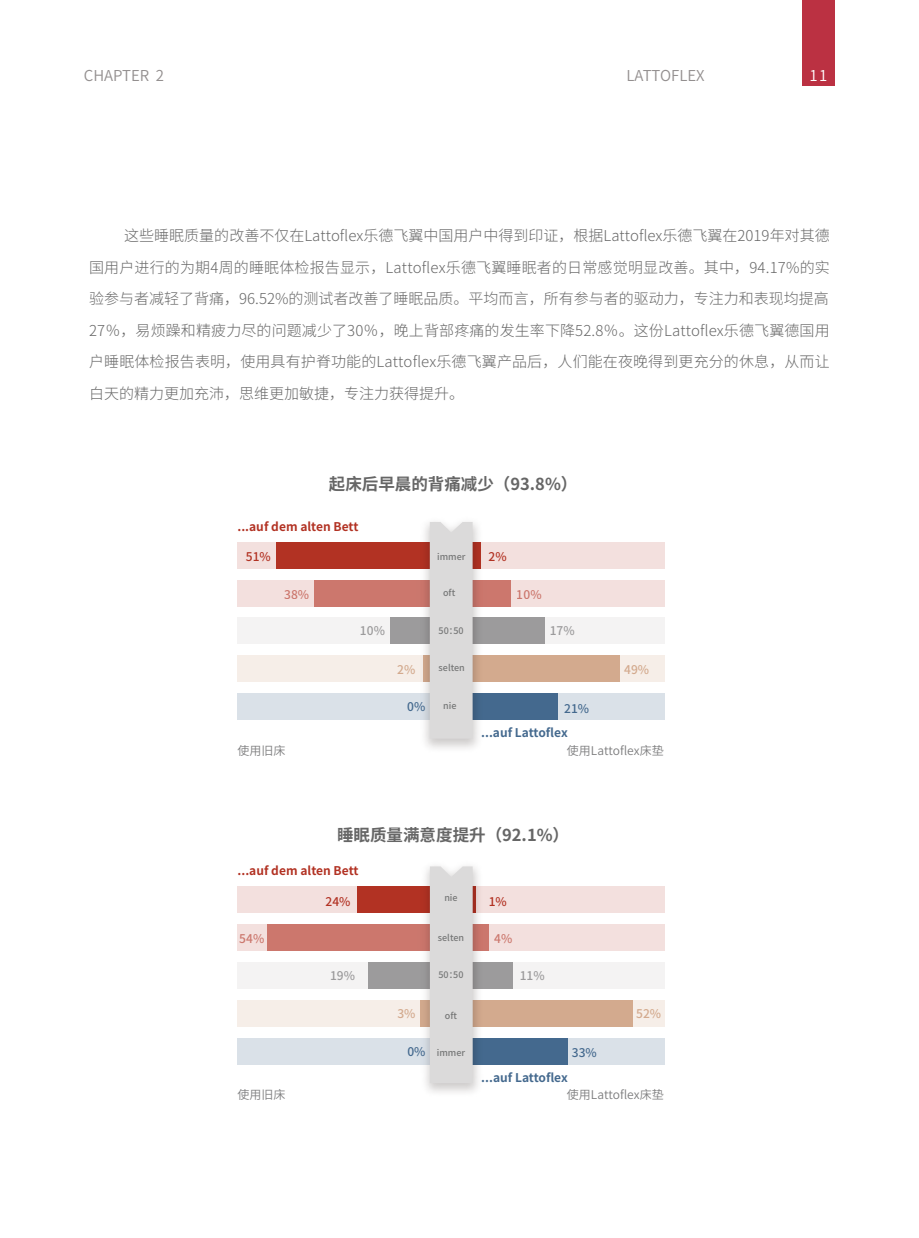
<style>
.page{position:relative;width:919px;height:1238px;background:#fff}
.page>*{position:absolute;margin:0;border:0;box-sizing:border-box;transform-origin:0 0}
.t1{font:700 16.5px "Source Han Sans CN";color:#666}
.t2{font:300 15px/31.5px "Source Han Sans CN";letter-spacing:.01em;color:#686868;text-align:justify}
.t3{font:15px "Source Han Sans CN";color:#938f8f}
.t4{font:15px "Source Han Sans CN";color:#fff}
.t5{font:700 12px "Source Han Sans CN";color:#b23223}
.t6{font:12px "Source Han Sans CN";color:#7e7e7f}
.t7{font:700 12px "Source Han Sans CN";letter-spacing:-.01em;color:#44698e}
.t8{font:500 12px "Source Han Sans CN";color:#b23223}
.t9{font:500 12px "Source Han Sans CN";color:#9c9b9c}
.t10{font:500 12px "Source Han Sans CN";color:#d3aa8e}
.t11{font:500 12px "Source Han Sans CN";color:#44698e}
.t12{font:500 9px "Source Han Sans CN";color:#767777}
</style>
<div class="page">
<div style="left:802px;top:0;width:33px;height:86px;background:#bb3142"></div>
<div style="left:237px;top:542px;width:428px;height:27px;background:#f3e0de"></div>
<div style="left:276px;top:542px;width:205px;height:27px;background:#b23223"></div>
<div style="left:237px;top:579px;width:428px;height:27px;background:#f3e0de"></div>
<div style="left:314px;top:579px;width:197px;height:27px;background:#cc776d"></div>
<div style="left:237px;top:617px;width:428px;height:27px;background:#f4f3f3"></div>
<div style="left:390px;top:617px;width:154px;height:27px;background:#9c9b9c"></div>
<div style="left:237px;top:655px;width:428px;height:27px;background:#f6eee8"></div>
<div style="left:422px;top:655px;width:197px;height:27px;background:#d3aa8e"></div>
<div style="left:237px;top:693px;width:428px;height:27px;background:#dae1e8"></div>
<div style="left:438px;top:693px;width:120px;height:27px;background:#44698e"></div>
<img style="left:417px;top:521px;width:69px;height:228px">
<div style="left:430px;top:522px;width:42px;height:216px;background:#dbdada"></div>
<div style="left:238px;top:886px;width:427px;height:27px;background:#f3e0de"></div>
<div style="left:357px;top:886px;width:119px;height:27px;background:#b23223"></div>
<div style="left:238px;top:924px;width:427px;height:27px;background:#f3e0de"></div>
<div style="left:267px;top:924px;width:221px;height:27px;background:#cc776d"></div>
<div style="left:238px;top:961px;width:427px;height:27px;background:#f4f3f3"></div>
<div style="left:368px;top:961px;width:144px;height:27px;background:#9c9b9c"></div>
<div style="left:238px;top:999px;width:427px;height:27px;background:#f6eee8"></div>
<div style="left:419px;top:999px;width:213px;height:27px;background:#d3aa8e"></div>
<div style="left:238px;top:1037px;width:427px;height:27px;background:#dae1e8"></div>
<div style="left:438px;top:1037px;width:130px;height:27px;background:#44698e"></div>
<img style="left:417px;top:866px;width:69px;height:227px">
<div style="left:430px;top:866px;width:42px;height:217px;background:#dbdada"></div>
<p class="t3" style="left:84px;top:67px;width:82px">CHAPTER 2</p>
<p class="t3" style="left:626px;top:67px;width:80px">LATTOFLEX</p>
<p class="t4" style="left:809px;top:67px;width:19px">11</p>
<p class="t2" style="left:89px;top:220px;width:742px;text-indent:35px">这些睡眠质量的改善不仅在Lattoflex乐德飞翼中国用户中得到印证，根据Lattoflex乐德飞翼在2019年对其德国用户进行的为期4周的睡眠体检报告显示，Lattoflex乐德飞翼睡眠者的日常感觉明显改善。其中，94.17%的实验参与者减轻了背痛，96.52%的测试者改善了睡眠品质。平均而言，所有参与者的驱动力，专注力和表现均提高27％，易烦躁和精疲力尽的问题减少了30％，晚上背部疼痛的发生率下降52.8％。这份Lattoflex乐德飞翼德国用户睡眠体检报告表明，使用具有护脊功能的Lattoflex乐德飞翼产品后，人们能在夜晚得到更充分的休息，从而让白天的精力更加充沛，思维更加敏捷，专注力获得提升。</p>
<p class="t1" style="left:329px;top:475px;width:250px">起床后早晨的背痛减少（93.8%）</p>
<p class="t5" style="left:237px;top:519px;width:122px">...auf dem alten Bett</p>
<p class="t8" style="left:246px;top:550px;width:26px">51%</p>
<p class="t12" style="left:437px;top:551px;width:30px">immer</p>
<p class="t8" style="left:488px;top:550px;width:20px">2%</p>
<p class="t12" style="left:443px;top:588px;width:14px">oft</p>
<p class="t12" style="left:438px;top:625px;width:27px">50：50</p>
<p class="t12" style="left:438px;top:663px;width:28px">selten</p>
<p class="t12" style="left:443px;top:700px;width:15px">nie</p>
<p class="t8" style="left:284px;top:587px;width:26px">38%</p>
<p class="t8" style="left:516px;top:587px;width:26px">10%</p>
<p class="t9" style="left:360px;top:624px;width:26px">10%</p>
<p class="t9" style="left:549px;top:624px;width:26px">17%</p>
<p class="t10" style="left:397px;top:662px;width:20px">2%</p>
<p class="t11" style="left:407px;top:699px;width:20px">0%</p>
<p class="t11" style="left:564px;top:701px;width:26px">21%</p>
<p class="t7" style="left:481px;top:726px;width:88px">...auf Lattoflex</p>
<p class="t10" style="left:624px;top:662px;width:26px">49%</p>
<p class="t6" style="left:237px;top:744px;width:49px">使用旧床</p>
<p class="t6" style="left:567px;top:744px;width:98px">使用Lattoflex床垫</p>
<p class="t1" style="left:337px;top:825px;width:233px">睡眠质量满意度提升（92.1%）</p>
<p class="t5" style="left:237px;top:864px;width:122px">...auf dem alten Bett</p>
<p class="t8" style="left:325px;top:894px;width:26px">24%</p>
<p class="t12" style="left:444px;top:892px;width:15px">nie</p>
<p class="t8" style="left:488px;top:894px;width:20px">1%</p>
<p class="t12" style="left:438px;top:932px;width:28px">selten</p>
<p class="t8" style="left:239px;top:931px;width:26px">54%</p>
<p class="t8" style="left:494px;top:931px;width:20px">4%</p>
<p class="t9" style="left:330px;top:968px;width:26px">19%</p>
<p class="t12" style="left:438px;top:970px;width:27px">50：50</p>
<p class="t9" style="left:519px;top:968px;width:26px">11%</p>
<p class="t10" style="left:397px;top:1007px;width:20px">3%</p>
<p class="t11" style="left:407px;top:1044px;width:20px">0%</p>
<p class="t11" style="left:571px;top:1045px;width:26px">33%</p>
<p class="t12" style="left:445px;top:1010px;width:14px">oft</p>
<p class="t12" style="left:437px;top:1047px;width:30px">immer</p>
<p class="t7" style="left:481px;top:1070px;width:88px">...auf Lattoflex</p>
<p class="t10" style="left:636px;top:1007px;width:26px">52%</p>
<p class="t6" style="left:237px;top:1087px;width:49px">使用旧床</p>
<p class="t6" style="left:567px;top:1087px;width:98px">使用Lattoflex床垫</p>
</div>
